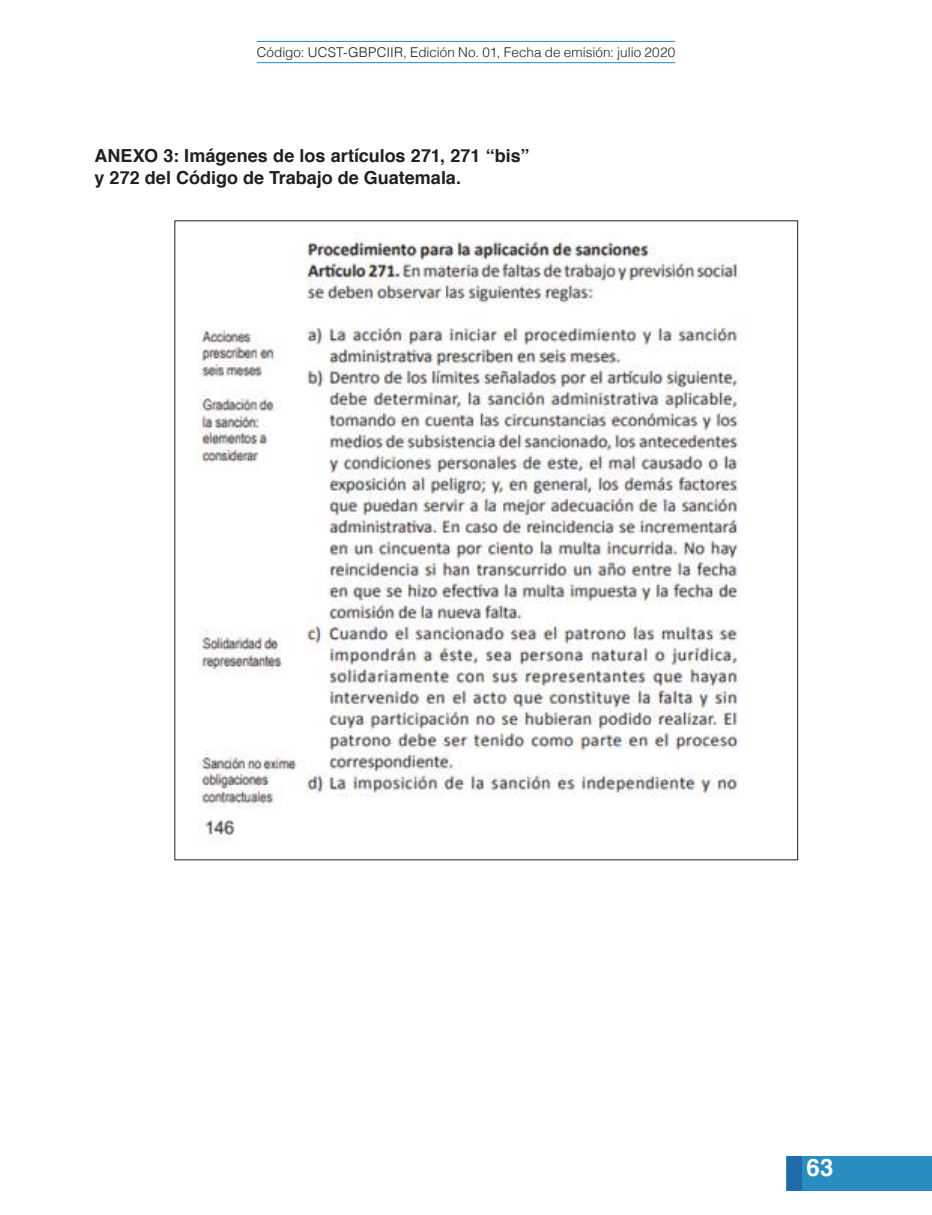
<style>
.page{position:relative;width:932px;height:1215px;background:#fff}
.page>*{position:absolute;margin:0;border:0;box-sizing:border-box;transform-origin:0 0}
.t1{font:700 24px "Helvetica";color:#fff}
.t2{font:700 18px/21.6px "Helvetica";color:#231f20}
.t3{font:300 13.5px "Helvetica";color:#231f20}
</style>
<div class="page">
<div style="left:786px;top:1156px;width:146px;height:34px;background:#298dc2"></div>
<div style="left:786px;top:1156px;width:15px;height:34px;background:#206ba8"></div>
<hr style="left:257px;top:62px;width:418px;height:1px;background:#2189c0">
<hr style="left:257px;top:41px;width:418px;height:1px;background:#2189c0">
<img style="left:198px;top:235px;width:552px;height:607px">
<p class="t3" style="left:257px;top:40px;width:420px">Código: UCST-GBPCIIR, Edición No. 01, Fecha de emisión: julio 2020</p>
<p class="t2" style="left:94px;top:145px;width:436px">ANEXO 3: Imágenes de los artículos 271, 271 “bis” y 272 del Código de Trabajo de Guatemala.</p>
<h1 class="t1" style="left:806px;top:1148px;width:28px">63</h1>
</div>
